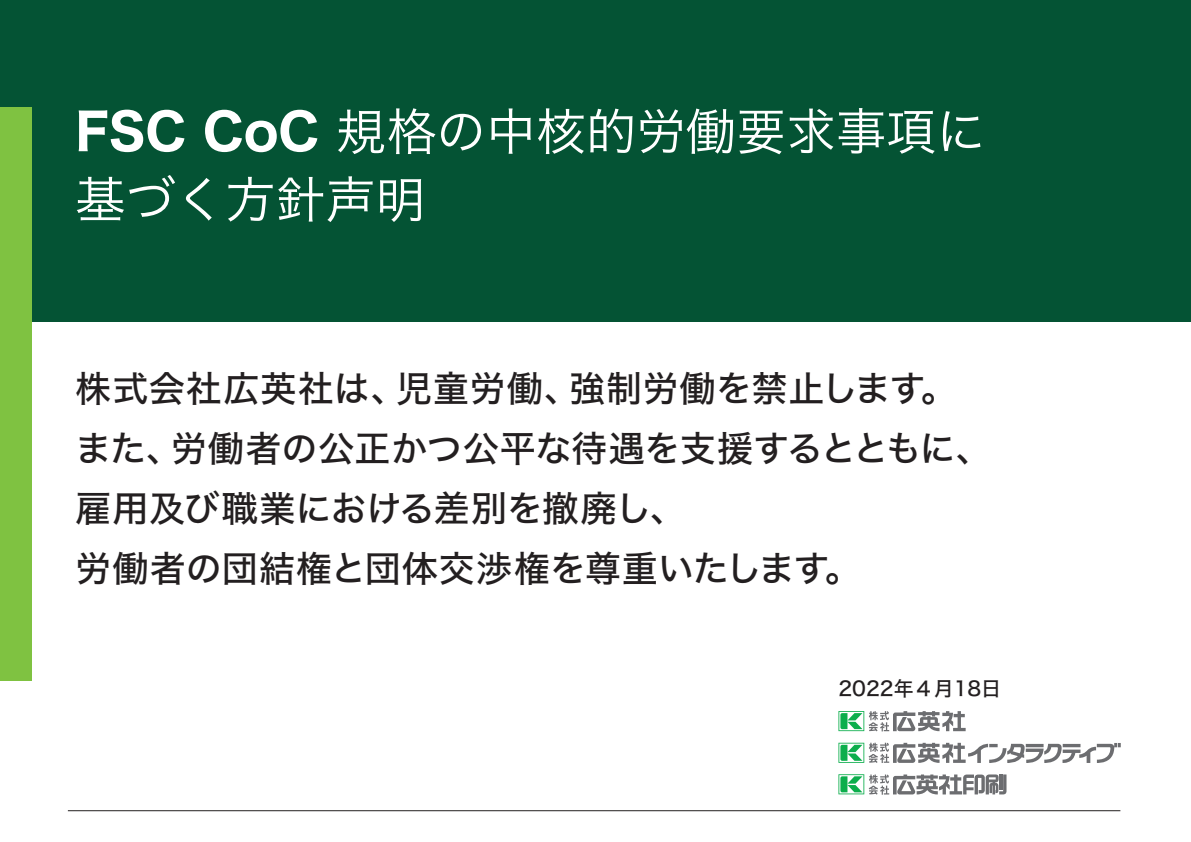
<style>
.page{position:relative;width:1191px;height:842px;background:#fff}
.page>*{position:absolute;margin:0;border:0;box-sizing:border-box;transform-origin:0 0}
.t1{font:50px/68px "Hiragino Sans W3";color:#fff}
.t2{font:36px/60px "Hiragino Sans W5";letter-spacing:.005em;color:#231f20}
.t3{font:20px "Hiragino Sans W5";color:#231f20}
.s1{font-family:"Hiragino Sans W7"}
</style>
<div class="page">
<div style="left:0;top:0;width:1191px;height:322px;background:#045334"></div>
<svg style="left:838px;top:711px;width:127px;height:20px"></svg>
<svg style="left:838px;top:743px;width:282px;height:20px"></svg>
<svg style="left:838px;top:774px;width:168px;height:21px"></svg>
<hr style="left:999px;top:774px;width:3px;height:16px;background:#6c6d70">
<hr style="left:68px;top:810px;width:1052px;height:1px;background:#231f20">
<div style="left:0;top:107px;width:32px;height:574px;background:#7fc241"></div>
<h1 class="t1" style="left:75px;top:94px;width:912px"><span class="s1">FSC CoC</span> 規格の中核的労働要求事項に基づく方針声明</h1>
<p class="t2" style="left:396px;top:356px;width:185px">児童労働、</p>
<p class="t2" style="left:569px;top:356px;width:389px">強制労働を禁止します。</p>
<p class="t2" style="left:171px;top:356px;width:822px;text-indent:-96px">株式会社広英社は、<br>労働者の公正かつ公平な待遇を支援するとともに、</p>
<p class="t2" style="left:75px;top:416px;width:787px">また、<br>雇用及び職業における差別を撤廃し、<br>労働者の団結権と団体交渉権を尊重いたします。</p>
<p class="t3" style="left:838px;top:670px;width:164px">2022年４月18日</p>
</div>
